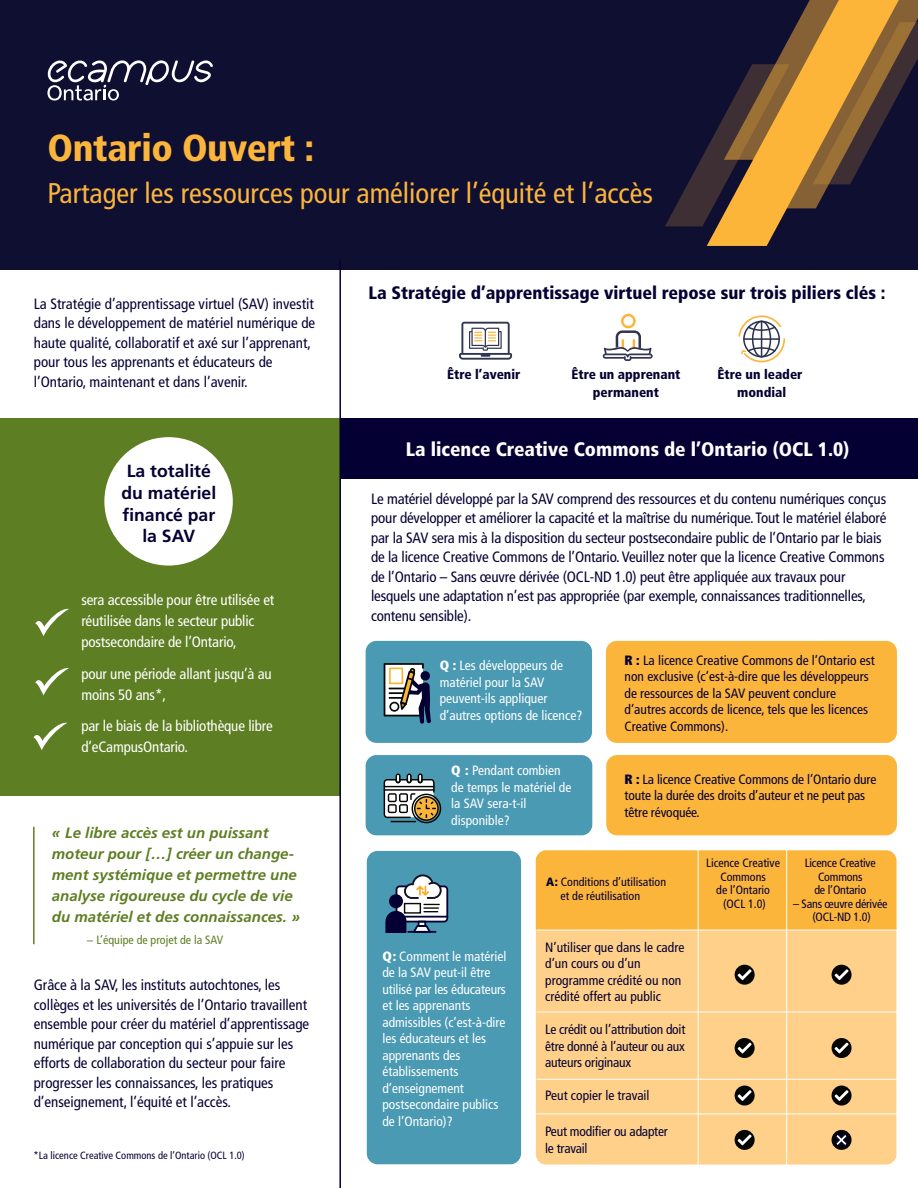
<style>
.page{position:relative;width:918px;height:1188px;background:#fff}
.page>*{position:absolute;margin:0;border:0;box-sizing:border-box;transform-origin:0 0}
.t1{font:900 condensed 37.5px "Frutiger LT Std";letter-spacing:-.01em;color:#fcb53b}
.t2{font:condensed 28.5px "Frutiger LT Std";color:#fcb53b}
.t3{font:900 condensed 19.5px "Frutiger LT Std";color:#fff}
.t4{font:900 condensed 18px "Frutiger LT Std";color:#050033}
.t5{font:700 17.55px/21.6px "Frutiger LT Std";color:#050033;text-align:center}
.t6{font:condensed 15px/19.5px "Frutiger LT Std";letter-spacing:-.01em;color:#050033}
.t7{font:condensed 15px/21px "Frutiger LT Std";letter-spacing:-.01em;color:#fff}
.t8{font:italic 700 15px/21px "Frutiger LT Std";color:#5e7e23}
.t9{font:condensed 13.5px/16.5px "Frutiger LT Std";color:#050033}
.t10{font:condensed 13.5px/16.5px "Frutiger LT Std";color:#fff}
.t11{font:900 condensed 13.5px "Frutiger LT Std";color:#050033}
.t12{font:condensed 12px/13.5px "Frutiger LT Std";color:#050033;text-align:center}
.t13{font:condensed 12px "Frutiger LT Std";color:#5e7e23}
.t14{font:condensed 10.5px "Frutiger";color:#050033}
.s1{font-weight:900}
</style>
<div class="page">
<div style="left:606px;top:755px;width:291px;height:80px;background:#fcb53b;border-radius:11px"></div>
<div style="left:366px;top:755px;width:226px;height:80px;background:#4b9ab4;border-radius:11px"></div>
<div style="left:606px;top:641px;width:291px;height:102px;background:#fcb53b;border-radius:11px"></div>
<div style="left:340px;top:418px;width:578px;height:60px;background:#050033"></div>
<div style="left:366px;top:641px;width:226px;height:102px;background:#4b9ab4;border-radius:11px"></div>
<div style="left:367px;top:851px;width:154px;height:313px;background:#4b9ab4;border-radius:11px"></div>
<div style="left:0;top:0;width:918px;height:270px;background:#0f0f32"></div>
<svg style="left:47px;top:60px;width:166px;height:41px"></svg>
<svg style="left:707px;top:226px;width:71px;height:20px"></svg>
<svg style="left:665px;top:0;width:253px;height:226px"></svg>
<svg style="left:459px;top:322px;width:53px;height:38px"></svg>
<svg style="left:603px;top:314px;width:50px;height:47px"></svg>
<svg style="left:738px;top:315px;width:48px;height:48px"></svg>
<div style="left:0;top:418px;width:340px;height:377px;background:#5e7e23"></div>
<div style="left:104px;top:437px;width:129px;height:129px;background:#fff;border-radius:50%"></div>
<hr style="left:339px;top:259px;width:2px;height:929px;background:#050033">
<svg style="left:35px;top:608px;width:34px;height:28px"></svg>
<svg style="left:35px;top:667px;width:34px;height:28px"></svg>
<svg style="left:33px;top:722px;width:34px;height:28px"></svg>
<hr style="left:33px;top:827px;width:2px;height:117px;background:#5e7e23">
<svg style="left:384px;top:663px;width:47px;height:61px;background:#8b9297"></svg>
<div style="left:389px;top:702px;width:10px;height:10px;border:2px solid #080807;border-radius:50%"></div>
<svg style="left:384px;top:773px;width:57px;height:50px"></svg>
<svg style="left:385px;top:874px;width:63px;height:59px"></svg>
<div style="left:536px;top:850px;width:360px;height:315px;background:#fed089;border-radius:10px"></div>
<div style="left:536px;top:850px;width:360px;height:80px;background:#fcb53b"></div>
<svg style="left:735px;top:965px;width:20px;height:20px"></svg>
<svg style="left:832px;top:965px;width:20px;height:20px"></svg>
<svg style="left:832px;top:1038px;width:20px;height:20px"></svg>
<svg style="left:735px;top:1038px;width:20px;height:20px"></svg>
<svg style="left:832px;top:1086px;width:20px;height:20px"></svg>
<svg style="left:735px;top:1086px;width:20px;height:20px"></svg>
<svg style="left:735px;top:1130px;width:20px;height:20px"></svg>
<svg style="left:832px;top:1130px;width:20px;height:20px"></svg>
<svg style="left:835px;top:1134px;width:12px;height:12px"></svg>
<hr style="left:536px;top:1012px;width:362px;height:1px;background:#fff">
<hr style="left:536px;top:1079px;width:362px;height:1px;background:#fff">
<hr style="left:536px;top:1114px;width:362px;height:1px;background:#fff">
<hr style="left:536px;top:930px;width:362px;height:1px;background:#fff">
<hr style="left:698px;top:850px;width:1px;height:316px;background:#fff">
<hr style="left:786px;top:850px;width:1px;height:316px;background:#fff">
<h1 class="t1" style="left:47px;top:126px;width:268px">Ontario Ouvert :</h1>
<h1 class="t2" style="left:47px;top:177px;width:607px">Partager les ressources pour améliorer l’équité et l’accès</h1>
<p class="t6" style="left:34px;top:294px;width:283px">La Stratégie d’apprentissage virtuel (SAV) investit dans le développement de matériel numérique de haute qualité, collaboratif et axé sur l’apprenant, pour tous les apprenants et éducateurs de l’Ontario, maintenant et dans l’avenir.</p>
<p class="t5" style="left:121px;top:461px;width:96px">La totalité du matériel financé par la SAV</p>
<p class="t7" style="left:81px;top:590px;width:195px">sera accessible pour être utilisée et réutilisée dans le secteur public postsecondaire de l’Ontario,</p>
<p class="t7" style="left:81px;top:663px;width:192px">pour une période allant jusqu’à au moins 50 ans*,</p>
<p class="t7" style="left:81px;top:716px;width:193px">par le biais de la bibliothèque libre d’eCampusOntario.</p>
<p class="t8" style="left:52px;top:822px;width:250px">« Le libre accès est un puissant moteur pour […] créer un change&shy;ment systémique et permettre une analyse rigoureuse du cycle de vie du matériel et des connaissances. »</p>
<p class="t13" style="left:86px;top:933px;width:138px">− L’équipe de projet de la SAV</p>
<p class="t6" style="left:34px;top:975px;width:277px">Grâce à la SAV, les instituts autochtones, les collèges et les universités de l’Ontario travaillent ensemble pour créer du matériel d’apprentissage numérique par conception qui s’appuie sur les efforts de collaboration du secteur pour faire progresser les connaissances, les pratiques d’enseignement, l’équité et l’accès.</p>
<p class="t14" style="left:34px;top:1149px;width:213px">*La licence Creative Commons de l’Ontario (OCL 1.0)</p>
<p class="t4" style="left:368px;top:282px;width:519px">La Stratégie d’apprentissage virtuel repose sur trois piliers clés :</p>
<p class="t11" style="left:447px;top:366px;width:75px">Être l’avenir</p>
<p class="t11" style="left:571px;top:366px;width:111px">Être un apprenant</p>
<p class="t11" style="left:717px;top:366px;width:87px">Être un leader</p>
<p class="t11" style="left:593px;top:384px;width:68px">permanent</p>
<p class="t11" style="left:737px;top:384px;width:51px">mondial</p>
<h2 class="t3" style="left:406px;top:438px;width:445px">La licence Creative Commons de l’Ontario (OCL 1.0)</h2>
<p class="t6" style="left:371px;top:489px;width:517px">Le matériel développé par la SAV comprend des ressources et du contenu numériques conçus pour développer et améliorer la capacité et la maîtrise du numérique. Tout le matériel élaboré par la SAV sera mis à la disposition du secteur postsecondaire public de l’Ontario par le biais de la licence Creative Commons de l’Ontario. Veuillez noter que la licence Creative Commons de l’Ontario – Sans œuvre dérivée (OCL-ND 1.0) peut être appliquée aux travaux pour lesquels une adaptation n’est pas appropriée (par exemple, connaissances traditionnelles, contenu sensible).</p>
<p class="t9" style="left:625px;top:652px;width:252px"><span class="s1">R :</span> La licence Creative Commons de l’Ontario est</p>
<p class="t10" style="left:440px;top:657px;width:125px"><span class="s1">Q :</span> Les développeurs de</p>
<p class="t9" style="left:625px;top:669px;width:246px">non exclusive (c’est-à-dire que les développeurs</p>
<p class="t10" style="left:440px;top:674px;width:106px">matériel pour la SAV</p>
<p class="t9" style="left:625px;top:685px;width:213px">de ressources de la SAV peuvent conclure</p>
<p class="t10" style="left:440px;top:690px;width:109px">peuvent-ils appliquer</p>
<p class="t9" style="left:625px;top:702px;width:245px">d’autres accords de licence, tels que les licences</p>
<p class="t10" style="left:440px;top:707px;width:144px">d’autres options de licence?</p>
<p class="t9" style="left:625px;top:718px;width:105px">Creative Commons).</p>
<p class="t10" style="left:451px;top:763px;width:111px"><span class="s1">Q :</span> Pendant combien</p>
<p class="t10" style="left:451px;top:779px;width:122px">de temps le matériel de</p>
<p class="t10" style="left:451px;top:796px;width:77px">la SAV sera-t-il</p>
<p class="t10" style="left:451px;top:812px;width:60px">disponible?</p>
<p class="t9" style="left:625px;top:771px;width:253px"><span class="s1">R :</span> La licence Creative Commons de l’Ontario dure</p>
<p class="t9" style="left:625px;top:787px;width:242px">toute la durée des droits d’auteur et ne peut pas</p>
<p class="t9" style="left:625px;top:804px;width:77px">têtre révoquée.</p>
<p class="t12" style="left:561px;top:875px;width:107px;text-align:left;text-indent:-14px"><span class="s1">A:</span> Conditions d’utilisation et de réutilisation</p>
<p class="t10" style="left:382px;top:948px;width:126px"><span class="s1">Q:</span> Comment le matériel de la SAV peut-il être utilisé par les éducateurs et les apprenants admissibles (c’est-à-dire les éducateurs et les apprenants des établissements d’enseignement postsecondaire publics de l’Ontario)?</p>
<p class="t9" style="left:545px;top:939px;width:141px">N’utiliser que dans le cadre d’un cours ou d’un programme crédité ou non crédité offert au public</p>
<p class="t9" style="left:545px;top:1021px;width:142px;text-align:justify">Le crédit ou l’attribution doit être donné à l’auteur ou aux auteurs originaux</p>
<p class="t9" style="left:545px;top:1087px;width:106px">Peut copier le travail</p>
<p class="t9" style="left:545px;top:1123px;width:124px">Peut modifier ou adapter le travail</p>
<p class="t12" style="left:706px;top:856px;width:75px">Licence Creative<br>Commons<br>de l’Ontario (OCL 1.0)</p>
<p class="t12" style="left:805px;top:856px;width:73px">Licence Creative<br>Commons<br>de l’Ontario</p>
<p class="t12" style="left:793px;top:897px;width:96px">– Sans œuvre dérivée (OCL-ND 1.0)</p>
</div>
